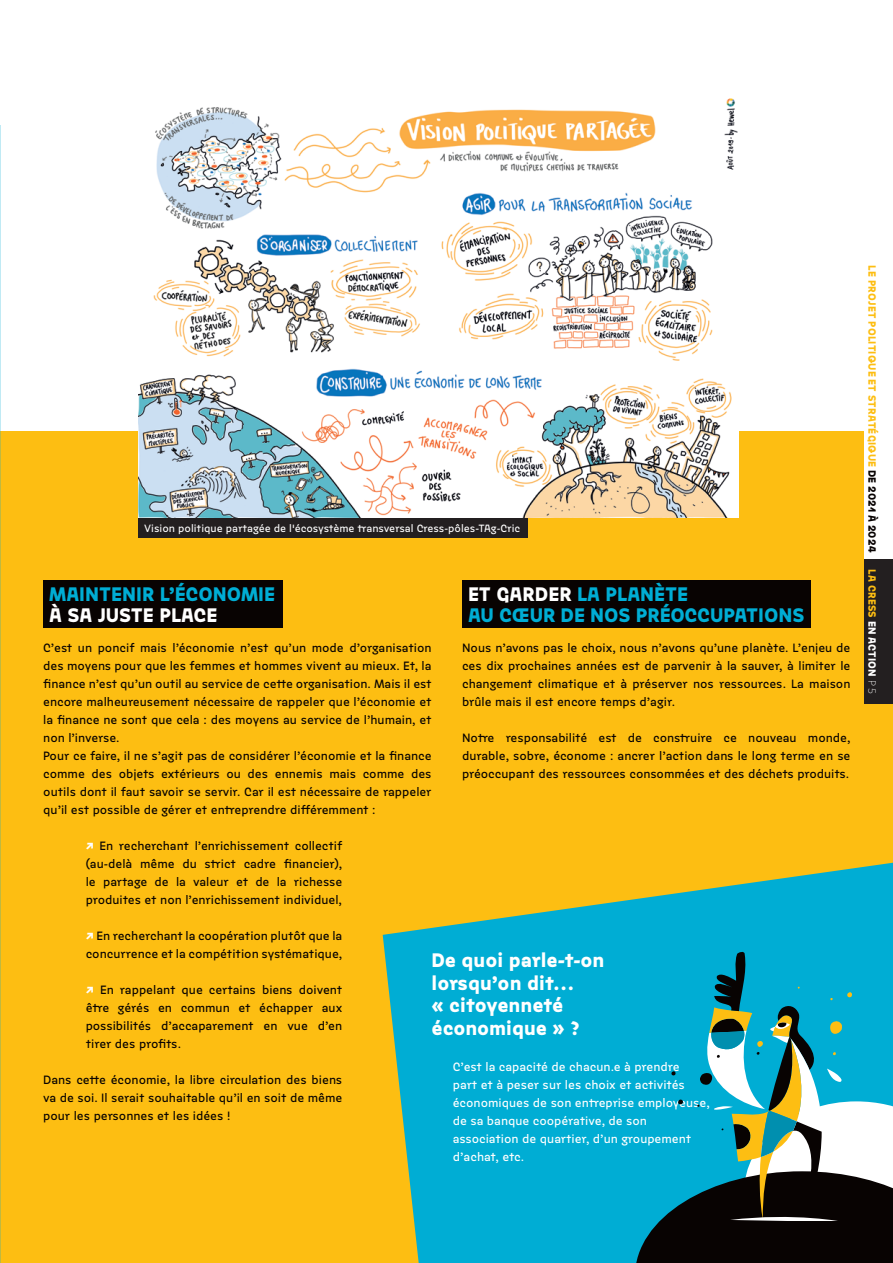
<style>
.page{position:relative;width:893px;height:1263px;background:#fdbe12}
.page>*{position:absolute;margin:0;border:0;box-sizing:border-box;transform-origin:0 0}
.t1{font:700 19.5px/22.5px "Jaroslav";color:#fff}
.t2{font:700 19.5px/21px "Jaroslav";color:#00add4}
.t3{font:500 12px/18px "Jaroslav";color:#080302;text-align:justify}
.t4{font:500 12px/18px "Jaroslav";color:#fff}
.t5{font:500 10.5px "Jaroslav";letter-spacing:-.01em;color:#fff}
.t6{font:700 10.5px "Jaroslav";letter-spacing:.015em;color:#fdbe12}
.t7{font:700 10.5px "Jaroslav";letter-spacing:.02em;color:#fff}
.s1{font-weight:700;color:#fff}
.s2{color:#fff}
.s3{color:#080302}
.s4{color:#fdbe12}
.s5{font-weight:300}
</style>
<div class="page">
<div style="left:0;top:0;width:893px;height:430px;background:#fff"></div>
<svg style="left:383px;top:863px;width:510px;height:400px;fill:#00add4"></svg>
<svg style="left:0;top:125px;width:1px;height:1138px"></svg>
<svg style="left:635px;top:950px;width:258px;height:313px;background:#2c8796"></svg>
<div style="left:864px;top:257px;width:29px;height:302px;background:#fff"></div>
<div style="left:43px;top:580px;width:240px;height:48px;background:#080302"></div>
<div style="left:462px;top:580px;width:349px;height:48px;background:#080302"></div>
<img style="left:138px;top:98px;width:600px;height:420px">
<div style="left:138px;top:518px;width:389px;height:19px;background:#231f20"></div>
<div style="left:864px;top:559px;width:29px;height:145px;background:#231f20"></div>
<p class="t5" style="left:144px;top:521px;width:378px">Vision politique partagée de l'écosystème transversal Cress-pôles-TAg-Cric</p>
<h1 class="t2" style="left:49px;top:583px;width:227px">MAINTENIR L’ÉCONOMIE</h1>
<h1 class="t1" style="left:49px;top:603px;width:170px">À SA JUSTE PLACE</h1>
<p class="t3" style="left:43px;top:639px;width:390px;text-align:left">C’est un poncif mais l’économie n’est qu’un mode d’organisation des moyens pour que les femmes et hommes vivent au mieux. Et, la finance n’est qu’un outil au service de cette organisation. Mais il est encore malheureusement nécessaire de rappeler que l’économie et la finance ne sont que cela : des moyens au service de l’humain, et non l’inverse.<br>Pour ce faire, il ne s’agit pas de considérer l’économie et la finance comme des objets extérieurs ou des ennemis mais comme des outils dont il faut savoir se servir. Car il est nécessaire de rappeler qu’il est possible de gérer et entreprendre différemment :</p>
<p class="t3" style="left:86px;top:837px;width:258px"><span class="s1">↗</span> En recherchant l’enrichissement collectif (au-delà même du strict cadre financier), le partage de la valeur et de la richesse produites et non l’enrichissement individuel,</p>
<p class="t3" style="left:86px;top:927px;width:258px"><span class="s1">↗</span> En recherchant la coopération plutôt que la concurrence et la compétition systématique,</p>
<p class="t3" style="left:86px;top:981px;width:258px"><span class="s1">↗</span> En rappelant que certains biens doivent être gérés en commun et échapper aux possibilités d’accaparement en vue d’en tirer des profits.</p>
<p class="t3" style="left:43px;top:1071px;width:301px">Dans cette économie, la libre circulation des biens va de soi. Il serait souhaitable qu’il en soit de même pour les personnes et les idées !</p>
<h1 class="t2" style="left:468px;top:583px;width:338px"><span class="s2">ET GARDER</span> LA PLANÈTE<br>AU CŒUR DE NOS PRÉOCCUPATIONS</h1>
<p class="t3" style="left:462px;top:639px;width:390px">Nous n’avons pas le choix, nous n’avons qu’une planète. L’enjeu de ces dix prochaines années est de parvenir à la sauver, à limiter le changement climatique et à préserver nos ressources. La maison brûle mais il est encore temps d’agir.</p>
<p class="t3" style="left:462px;top:729px;width:390px">Notre responsabilité est de construire ce nouveau monde, durable, sobre, économe : ancrer l’action dans le long terme en se préoccupant des ressources consommées et des déchets produits.</p>
<h1 class="t1" style="left:432px;top:948px;width:174px">De quoi parle-t-on lorsqu’on dit…<br>« citoyenneté économique » ?</h1>
<p class="t4" style="left:453px;top:1057px;width:258px">C’est la capacité de chacun.e à prendre<br>part et à peser sur les choix et activités économiques de son entreprise employeuse, de sa banque coopérative, de son association de quartier, d’un groupement d’achat, etc.</p>
<p class="t6" style="left:879px;top:265px;width:288px;rotate:90deg">LE PROJET POLITIQUE ET STRATÉGIQUE <span class="s3">DE 2021 À 2024</span></p>
<p class="t7" style="left:879px;top:569px;width:127px;rotate:90deg"><span class="s4">LA CRESS</span> EN ACTION <span class="s5">P 5</span></p>
</div>
